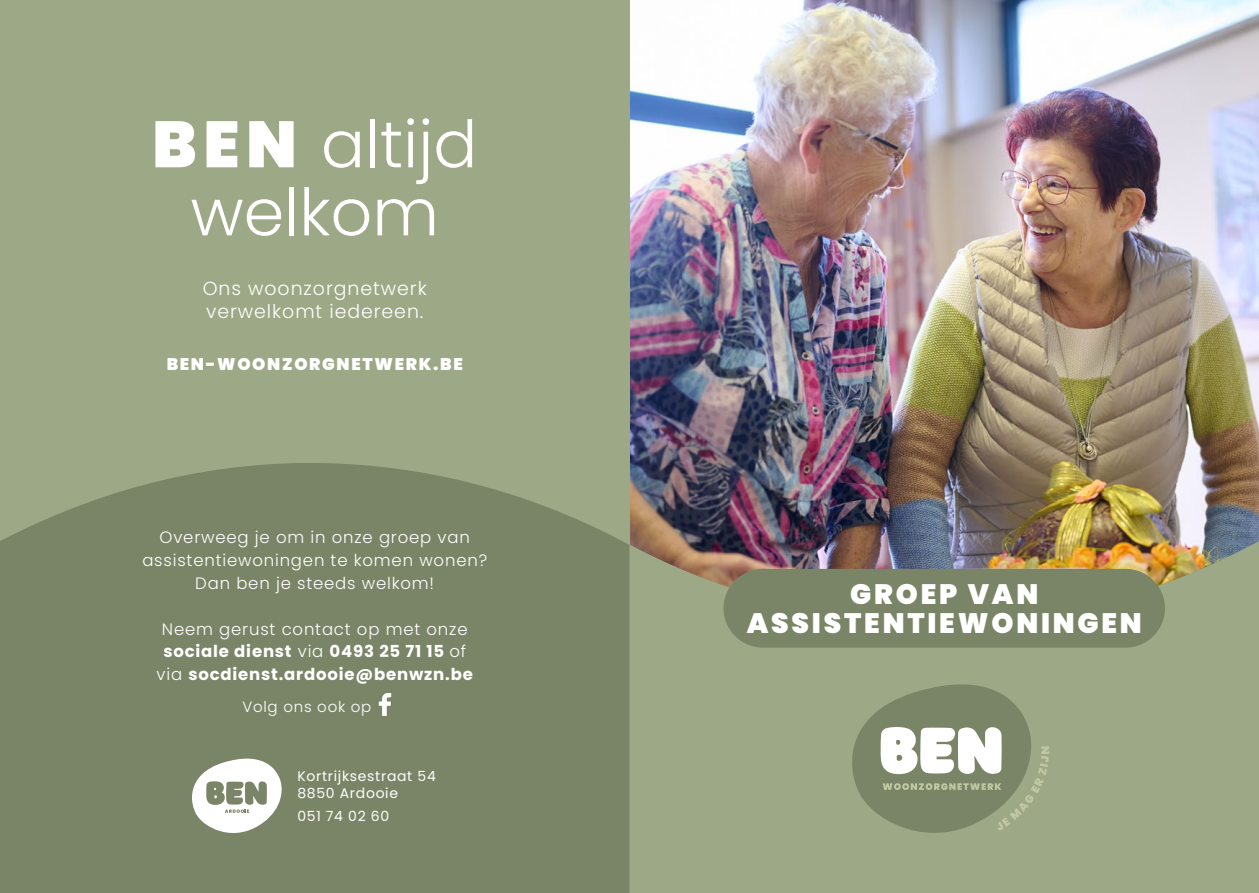
<style>
.page{position:relative;width:1259px;height:893px;background:#fff}
.page>*{position:absolute;margin:0;border:0;box-sizing:border-box;transform-origin:0 0}
.t1{font:300 65.25px/68.1px "Poppins";color:#fff;text-align:center}
.t2{font:900 28.05px/28.5px "Poppins";letter-spacing:.1em;color:#fff;text-align:center}
.t3{font:300 18.9px/23px "Poppins";letter-spacing:.05em;color:#fff}
.t4{font:900 16.8px "Poppins";letter-spacing:.1em;color:#fff}
.t5{font:700 16.5px/23px "Poppins";letter-spacing:.05em;color:#fff;text-align:center}
.t6{font:300 16.5px/23px "Poppins";letter-spacing:.05em;color:#fff;text-align:center}
.t7{font:300 15px "Poppins";letter-spacing:.05em;color:#fff}
.t8{font:13.95px/17.1px "Poppins";letter-spacing:.05em;color:#fff}
.s1{font-weight:900}
.s2{font-weight:300}
</style>
<div class="page">
<div style="left:629px;top:0;width:630px;height:893px;background:#9da986"></div>
<img style="left:629px;top:0;width:630px;height:624px">
<svg style="left:852px;top:684px;width:197px;height:149px"></svg>
<div style="left:0;top:0;width:629px;height:893px;background:#9da986"></div>
<div style="left:0;top:463px;width:629px;height:430px;background:#7a8567"></div>
<svg style="left:186px;top:751px;width:98px;height:89px;background:#b7bdad"></svg>
<div style="left:723px;top:569px;width:442px;height:79px;background:#7a8567;border-radius:39px"></div>
<img style="left:373px;top:694px;width:19px;height:22px">
<h1 class="t1" style="left:152px;top:111px;width:327px"><span class="s1">BEN</span> altijd welkom</h1>
<p class="t3" style="left:203px;top:277px;width:225px">Ons woonzorgnetwerk verwelkomt iedereen.</p>
<p class="t4" style="left:167px;top:354px;width:298px">BEN-WOONZORGNETWERK.BE</p>
<p class="t6" style="left:142px;top:525px;width:346px">Overweeg je om in onze groep van assistentiewoningen te komen wonen?<br>Dan ben je steeds welkom!</p>
<p class="t5" style="left:157px;top:617px;width:318px"><span class="s2">Neem gerust contact op met onze </span>sociale dienst <span class="s2">via</span> 0493 25 71 15 <span class="s2">of via</span> socdienst.ardooie@benwzn.be</p>
<p class="t7" style="left:242px;top:698px;width:130px">Volg ons ook op</p>
<p class="t8" style="left:297px;top:768px;width:140px">Kortrijksestraat 54<br>8850 Ardooie</p>
<p class="t8" style="left:297px;top:808px;width:93px">051 74 02 60</p>
<h2 class="t2" style="left:746px;top:580px;width:396px">GROEP VAN<br>ASSISTENTIEWONINGEN</h2>
</div>
